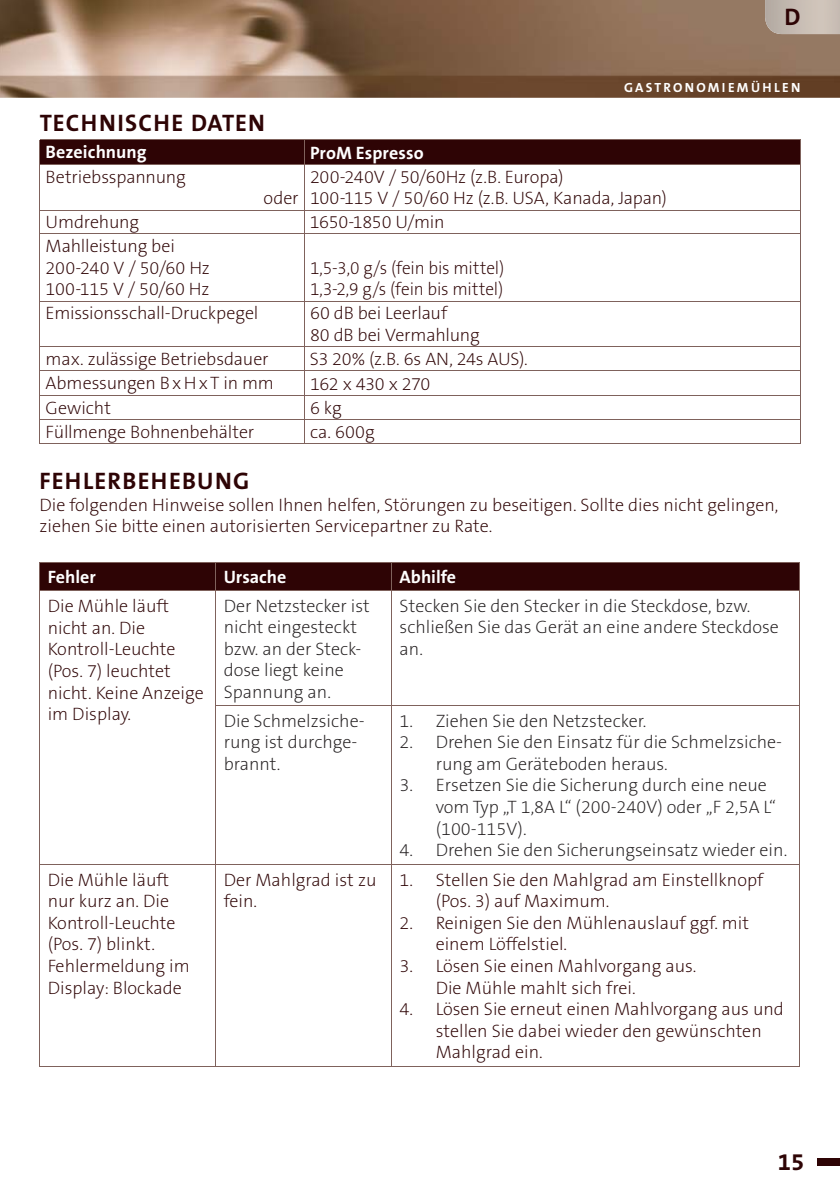
<style>
.page{position:relative;width:840px;height:1191px;background:#fff}
.page>*{position:absolute;margin:0;border:0;box-sizing:border-box;transform-origin:0 0}
.t1{font:700 24px "The Sans B7";letter-spacing:.05em;color:#2e0405}
.t2{font:200 18px/21.6px "The Sans B2";color:#2e0405}
.t3{font:200 18px/21.6px "The Sans B2";color:#231f20}
.t4{font:200 18px/21.6px "The Sans B2";color:#2e0405;scale:.96 1}
.t5{font:700 18px "The Sans B7";color:#fff}
.t6{font:200 18px "The Sans B2";letter-spacing:-.03em;color:#2e0405}
.t7{font:700 13.4px "The Sans B7";letter-spacing:.17em;color:#fff}
</style>
<div class="page">
<img style="left:0;top:0;width:839px;height:98px">
<img style="left:764px;top:0;width:75px;height:34px">
<div style="left:816px;top:1158px;width:23px;height:7px;background:#2e0405"></div>
<hr style="left:40px;top:139px;width:264px;height:1px;background:#7f625c">
<hr style="left:304px;top:139px;width:496px;height:1px;background:#7f625c">
<div style="left:40px;top:140px;width:760px;height:24px;background:#2e0405"></div>
<hr style="left:40px;top:164px;width:264px;height:1px;background:#7f625c">
<hr style="left:40px;top:165px;width:1px;height:45px;background:#7f625c">
<hr style="left:304px;top:164px;width:496px;height:1px;background:#7f625c">
<hr style="left:304px;top:165px;width:1px;height:45px;background:#7f625c">
<hr style="left:799px;top:165px;width:1px;height:45px;background:#7f625c">
<hr style="left:40px;top:210px;width:264px;height:1px;background:#7f625c">
<hr style="left:304px;top:210px;width:496px;height:1px;background:#7f625c">
<svg style="left:304px;top:211px;width:1px;height:23px"></svg>
<hr style="left:40px;top:234px;width:264px;height:1px;background:#7f625c">
<hr style="left:40px;top:234px;width:1px;height:67px;background:#7f625c">
<hr style="left:304px;top:234px;width:496px;height:1px;background:#7f625c">
<hr style="left:304px;top:234px;width:1px;height:67px;background:#7f625c">
<hr style="left:799px;top:234px;width:1px;height:67px;background:#7f625c">
<hr style="left:40px;top:301px;width:264px;height:1px;background:#7f625c">
<hr style="left:40px;top:301px;width:1px;height:45px;background:#7f625c">
<hr style="left:304px;top:301px;width:496px;height:1px;background:#7f625c">
<hr style="left:304px;top:301px;width:1px;height:45px;background:#7f625c">
<hr style="left:799px;top:301px;width:1px;height:45px;background:#7f625c">
<hr style="left:40px;top:346px;width:264px;height:1px;background:#7f625c">
<hr style="left:304px;top:346px;width:496px;height:1px;background:#7f625c">
<hr style="left:40px;top:370px;width:264px;height:1px;background:#7f625c">
<hr style="left:304px;top:370px;width:496px;height:1px;background:#7f625c">
<hr style="left:40px;top:395px;width:264px;height:1px;background:#7f625c">
<hr style="left:304px;top:395px;width:496px;height:1px;background:#7f625c">
<hr style="left:40px;top:419px;width:264px;height:1px;background:#7f625c">
<hr style="left:304px;top:419px;width:496px;height:1px;background:#7f625c">
<svg style="left:304px;top:347px;width:1px;height:97px"></svg>
<hr style="left:40px;top:444px;width:760px;height:1px;background:#7f625c">
<div style="left:39px;top:562px;width:761px;height:29px;background:#2e0405"></div>
<hr style="left:39px;top:590px;width:176px;height:1px;background:#7f625c">
<hr style="left:39px;top:591px;width:1px;height:115px;background:#7f625c">
<hr style="left:215px;top:590px;width:176px;height:1px;background:#7f625c">
<hr style="left:215px;top:591px;width:1px;height:114px;background:#7f625c">
<hr style="left:391px;top:590px;width:408px;height:1px;background:#7f625c">
<hr style="left:391px;top:591px;width:1px;height:114px;background:#7f625c">
<hr style="left:799px;top:591px;width:1px;height:114px;background:#7f625c">
<hr style="left:39px;top:706px;width:1px;height:158px;background:#7f625c">
<hr style="left:215px;top:705px;width:176px;height:1px;background:#7f625c">
<hr style="left:215px;top:706px;width:1px;height:158px;background:#7f625c">
<hr style="left:391px;top:705px;width:408px;height:1px;background:#7f625c">
<hr style="left:391px;top:706px;width:1px;height:158px;background:#7f625c">
<hr style="left:799px;top:706px;width:1px;height:158px;background:#7f625c">
<hr style="left:39px;top:864px;width:176px;height:1px;background:#7f625c">
<hr style="left:39px;top:864px;width:1px;height:202px;background:#7f625c">
<hr style="left:215px;top:864px;width:176px;height:1px;background:#7f625c">
<hr style="left:215px;top:864px;width:1px;height:202px;background:#7f625c">
<hr style="left:391px;top:864px;width:408px;height:1px;background:#7f625c">
<hr style="left:391px;top:864px;width:1px;height:202px;background:#7f625c">
<hr style="left:799px;top:864px;width:1px;height:202px;background:#7f625c">
<hr style="left:39px;top:1066px;width:760px;height:1px;background:#7f625c">
<h1 class="t1" style="left:784px;top:5px;width:18px">D</h1>
<p class="t7" style="left:623px;top:80px;width:178px">GASTRONOMIEMÜHLEN</p>
<h1 class="t1" style="left:40px;top:111px;width:227px">TECHNISCHE DATEN</h1>
<p class="t5" style="left:46px;top:143px;width:102px">Bezeichnung</p>
<p class="t5" style="left:310px;top:144px;width:115px">ProM Espresso</p>
<p class="t2" style="left:46px;top:167px;width:142px">Betriebsspannung</p>
<p class="t2" style="left:263px;top:188px;width:37px">oder</p>
<p class="t2" style="left:310px;top:167px;width:358px">200-240V / 50/60Hz (z.B. Europa)<br>100-115 V / 50/60 Hz (z.B. USA, Kanada, Japan)</p>
<p class="t2" style="left:46px;top:212px;width:95px">Umdrehung</p>
<p class="t2" style="left:310px;top:212px;width:136px">1650-1850 U/min</p>
<p class="t2" style="left:46px;top:236px;width:166px">Mahlleistung bei<br>200-240 V / 50/60 Hz<br>100-115 V / 50/60 Hz</p>
<p class="t4" style="left:310px;top:258px;width:204px">1,5-3,0 g/s (fein bis mittel)<br>1,3-2,9 g/s (fein bis mittel)</p>
<p class="t2" style="left:46px;top:303px;width:214px">Emissionsschall-Druckpegel</p>
<p class="t2" style="left:310px;top:303px;width:171px">60 dB bei Leerlauf<br>80 dB bei Vermahlung</p>
<p class="t2" style="left:46px;top:349px;width:224px">max. zulässige Betriebsdauer</p>
<p class="t2" style="left:310px;top:349px;width:219px">S3 20% (z.B. 6s AN, 24s AUS).</p>
<p class="t2" style="left:46px;top:373px;width:230px">Abmessungen B x H x T in mm</p>
<p class="t6" style="left:310px;top:375px;width:122px">162 x 430 x 270</p>
<p class="t2" style="left:46px;top:397px;width:67px">Gewicht</p>
<p class="t2" style="left:310px;top:397px;width:33px">6 kg</p>
<p class="t2" style="left:46px;top:421px;width:210px">Füllmenge Bohnenbehälter</p>
<p class="t2" style="left:310px;top:422px;width:66px">ca. 600g</p>
<h1 class="t1" style="left:39px;top:469px;width:211px">FEHLERBEHEBUNG</h1>
<p class="t2" style="left:39px;top:495px;width:740px">Die folgenden Hinweise sollen Ihnen helfen, Störungen zu beseitigen. Sollte dies nicht gelingen, ziehen Sie bitte einen autorisierten Servicepartner zu Rate.</p>
<p class="t5" style="left:48px;top:568px;width:49px">Fehler</p>
<p class="t5" style="left:223px;top:568px;width:64px">Ursache</p>
<p class="t5" style="left:399px;top:568px;width:58px">Abhilfe</p>
<p class="t2" style="left:48px;top:596px;width:157px">Die Mühle läuft nicht an. Die<br>Kontroll-Leuchte (Pos. 7) leuchtet nicht. Keine Anzeige im Display.</p>
<p class="t3" style="left:223px;top:595px;width:148px">Der Netzstecker ist nicht eingesteckt bzw. an der Steck&shy;dose liegt keine<br>Spannung an.</p>
<p class="t3" style="left:399px;top:595px;width:380px">Stecken Sie den Stecker in die Steckdose, bzw. schließen Sie das Gerät an eine andere Steckdose an.</p>
<p class="t3" style="left:223px;top:710px;width:142px">Die Schmelzsiche&shy;rung ist durchge&shy;brannt.</p>
<p class="t3" style="left:399px;top:710px;width:248px">1. Ziehen Sie den Netzstecker.</p>
<p class="t3" style="left:435px;top:732px;width:348px;text-indent:-36px">2. Drehen Sie den Einsatz für die Schmelzsiche&shy;rung am Geräteboden heraus.</p>
<p class="t3" style="left:435px;top:775px;width:342px;text-indent:-36px">3. Ersetzen Sie die Sicherung durch eine neue vom Typ „T 1,8A L“ (200-240V) oder „F 2,5A L“ (100-115V).</p>
<p class="t3" style="left:399px;top:840px;width:389px">4. Drehen Sie den Sicherungseinsatz wieder ein.</p>
<p class="t2" style="left:48px;top:869px;width:143px">Die Mühle läuft nur kurz an. Die<br>Kontroll-Leuchte (Pos. 7) blinkt.<br>Fehlermeldung im<br>Display: Blockade</p>
<p class="t2" style="left:223px;top:869px;width:154px">Der Mahlgrad ist zu fein.</p>
<p class="t2" style="left:435px;top:869px;width:329px;text-indent:-36px">1. Stellen Sie den Mahlgrad am Einstellknopf (Pos. 3) auf Maximum.</p>
<p class="t2" style="left:435px;top:912px;width:315px;text-indent:-36px">2. Reinigen Sie den Mühlenauslauf ggf. mit einem Löffelstiel.</p>
<p class="t2" style="left:435px;top:956px;width:262px;text-indent:-36px">3. Lösen Sie einen Mahlvorgang aus.<br>Die Mühle mahlt sich frei.</p>
<p class="t2" style="left:435px;top:999px;width:349px;text-indent:-36px">4. Lösen Sie erneut einen Mahlvorgang aus und stellen Sie dabei wieder den gewünschten<br>Mahlgrad ein.</p>
<h1 class="t1" style="left:777px;top:1149px;width:28px">15</h1>
</div>
